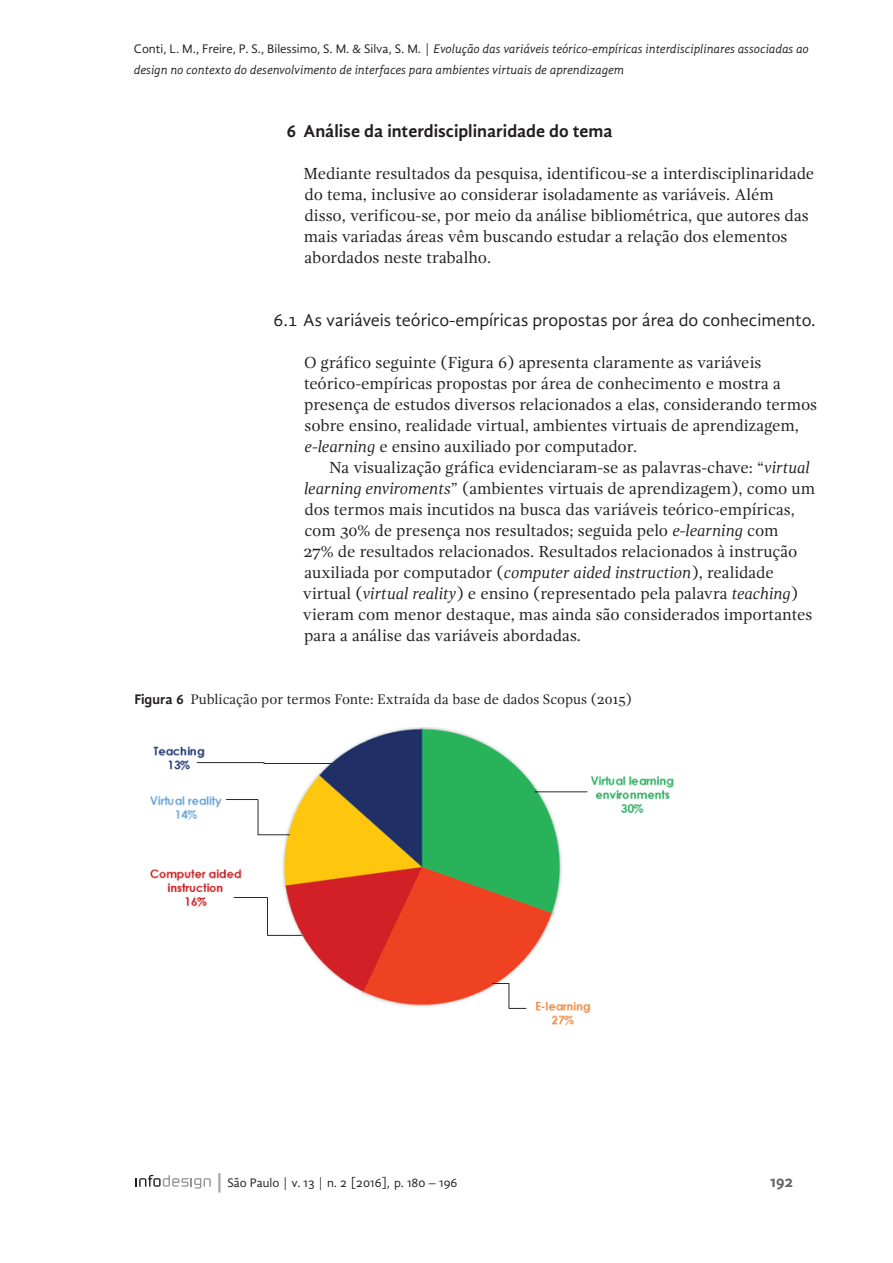
<style>
.page{position:relative;width:893px;height:1263px;background:#fff}
.page>*{position:absolute;margin:0;border:0;box-sizing:border-box;transform-origin:0 0}
.t1{font:18px "Gandhi Sans";color:#231f20}
.t2{font:700 18px "Gandhi Sans";color:#231f20}
.t3{font:16.5px/21px "Gandhi Serif";color:#231f20}
.t4{font:700 16.5px "Gandhi Sans";color:#636366}
.t5{font:14.25px "Gandhi Serif";color:#231f20}
.t6{font:italic 12.75px/21px "Gandhi Sans";color:#231f20}
.t7{font:12.75px "Gandhi Sans";color:#231f20}
.s1{font-style:normal}
.s2{font-style:italic}
.s3{font-family:"Gandhi Sans";font-weight:700}
.s4{font-size:19.2px;color:#a8a9ad}
</style>
<div class="page">
<svg style="left:136px;top:1175px;width:75px;height:13px"></svg>
<img style="left:150px;top:728px;width:524px;height:298px">
<p class="t6" style="left:134px;top:38px;width:676px"><span class="s1">Conti, L. M., Freire, P. S., Bilessimo, S. M. &amp; Silva, S. M. |</span> Evolução das variáveis teórico-empíricas interdisciplinares associadas ao design no contexto do desenvolvimento de interfaces para ambientes virtuais de aprendizagem</p>
<p class="t2" style="left:286px;top:120px;width:328px">6 Análise da interdisciplinaridade do tema</p>
<p class="t3" style="left:304px;top:163px;width:512px">Mediante resultados da pesquisa, identificou-se a interdisciplinaridade do tema, inclusive ao considerar isoladamente as variáveis. Além disso, verificou-se, por meio da análise bibliométrica, que autores das mais variadas áreas vêm buscando estudar a relação dos elementos abordados neste trabalho.</p>
<p class="t1" style="left:274px;top:309px;width:544px">6.1 As variáveis teórico-empíricas propostas por área do conhecimento.</p>
<p class="t3" style="left:304px;top:352px;width:515px">O gráfico seguinte (Figura 6) apresenta claramente as variáveis teórico-empíricas propostas por área de conhecimento e mostra a presença de estudos diversos relacionados a elas, considerando termos sobre ensino, realidade virtual, ambientes virtuais de aprendizagem, <span class="s2">e-learning</span> e ensino auxiliado por computador.</p>
<p class="t3" style="left:303px;top:457px;width:514px;text-indent:26px">Na visualização gráfica evidenciaram-se as palavras-chave: “<span class="s2">virtual learning enviroments</span>” (ambientes virtuais de aprendizagem), como um dos termos mais incutidos na busca das variáveis teórico-empíricas, com 30% de presença nos resultados; seguida pelo <span class="s2">e-learning</span> com<br>27% de resultados relacionados. Resultados relacionados à instrução auxiliada por computador (<span class="s2">computer aided instruction</span>), realidade virtual (<span class="s2">virtual reality</span>) e ensino (representado pela palavra <span class="s2">teaching</span>) vieram com menor destaque, mas ainda são considerados importantes para a análise das variáveis abordadas.</p>
<p class="t5" style="left:134px;top:691px;width:499px"><span class="s3">Figura 6</span> Publicação por termos Fonte: Extraída da base de dados Scopus (2015)</p>
<p class="t7" style="left:214px;top:1175px;width:245px"><span class="s4">|</span>São Paulo | v. 13 | n. 2 [2016], p. 180 – 196</p>
<p class="t4" style="left:770px;top:1171px;width:24px">192</p>
</div>
